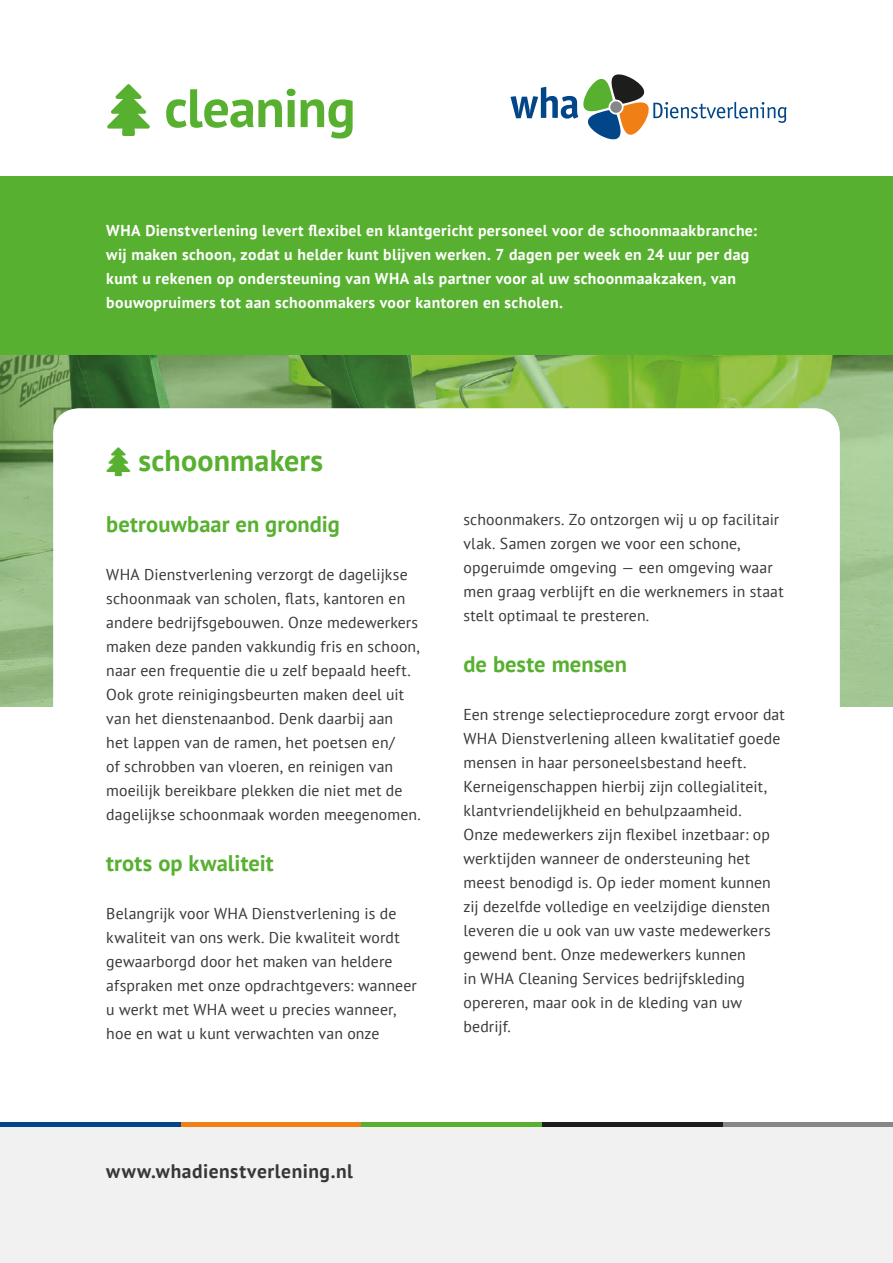
<style>
.page{position:relative;width:893px;height:1263px;background:#fff}
.page>*{position:absolute;margin:0;border:0;box-sizing:border-box;transform-origin:0 0}
.t1{font:700 54px "PT Sans";letter-spacing:-.015em;color:#58b031}
.t2{font:700 30px "PT Sans";letter-spacing:.005em;color:#58b031}
.t3{font:700 22.5px "PT Sans";letter-spacing:.005em;color:#58b031}
.t4{font:700 19.5px "PT Sans";letter-spacing:.03em;color:#373736}
.t5{font:15.75px/24px "PT Sans";letter-spacing:.005em;color:#373736}
.t6{font:700 15.75px/24px "PT Sans";letter-spacing:.025em;color:#fff}
</style>
<div class="page">
<div style="left:0;top:1127px;width:893px;height:136px;background:#f1f1f1"></div>
<hr style="left:0;top:1123px;width:181px;height:4px;background:#004688">
<hr style="left:181px;top:1123px;width:181px;height:4px;background:#f08015">
<hr style="left:362px;top:1123px;width:181px;height:4px;background:#58b031">
<hr style="left:542px;top:1123px;width:182px;height:4px;background:#1d1d1b">
<hr style="left:724px;top:1123px;width:169px;height:4px;background:#878787">
<svg style="left:511px;top:74px;width:276px;height:66px"></svg>
<div style="left:0;top:176px;width:893px;height:179px;background:#58b031"></div>
<img style="left:0;top:355px;width:893px;height:352px">
<div style="left:53px;top:408px;width:787px;height:662px;background:#fff;border-radius:26px"></div>
<p class="t1" style="left:164px;top:73px;width:193px">cleaning</p>
<p class="t6" style="left:106px;top:218px;width:652px">WHA Dienstverlening levert flexibel en klantgericht personeel voor de schoonmaakbranche: wij maken schoon, zodat u helder kunt blijven werken. 7 dagen per week en 24 uur per dag kunt u rekenen op ondersteuning van WHA als partner voor al uw schoonmaakzaken, van bouwopruimers tot aan schoonmakers voor kantoren en scholen.</p>
<p class="t2" style="left:139px;top:440px;width:186px">schoonmakers</p>
<p class="t3" style="left:106px;top:509px;width:235px">betrouwbaar en grondig</p>
<p class="t5" style="left:106px;top:562px;width:316px">WHA Dienstverlening verzorgt de dagelijkse schoonmaak van scholen, flats, kantoren en andere bedrijfsgebouwen. Onze medewerkers maken deze panden vakkundig fris en schoon, naar een frequentie die u zelf bepaald heeft.<br>Ook grote reinigingsbeurten maken deel uit van het dienstenaanbod. Denk daarbij aan<br>het lappen van de ramen, het poetsen en/<br>of schrobben van vloeren, en reinigen van moeilijk bereikbare plekken die niet met de dagelijkse schoonmaak worden meegenomen.</p>
<p class="t3" style="left:106px;top:848px;width:169px">trots op kwaliteit</p>
<p class="t5" style="left:106px;top:901px;width:312px">Belangrijk voor WHA Dienstverlening is de kwaliteit van ons werk. Die kwaliteit wordt gewaarborgd door het maken van heldere afspraken met onze opdrachtgevers: wanneer u werkt met WHA weet u precies wanneer, hoe en wat u kunt verwachten van onze</p>
<p class="t5" style="left:463px;top:507px;width:322px">schoonmakers. Zo ontzorgen wij u op facilitair vlak. Samen zorgen we voor een schone, opgeruimde omgeving — een omgeving waar men graag verblijft en die werknemers in staat stelt optimaal te presteren.</p>
<p class="t3" style="left:463px;top:649px;width:165px">de beste mensen</p>
<p class="t5" style="left:463px;top:702px;width:323px">Een strenge selectieprocedure zorgt ervoor dat WHA Dienstverlening alleen kwalitatief goede mensen in haar personeelsbestand heeft.<br>Kerneigenschappen hierbij zijn collegialiteit, klantvriendelijkheid en behulpzaamheid.<br>Onze medewerkers zijn flexibel inzetbaar: op werktijden wanneer de ondersteuning het meest benodigd is. Op ieder moment kunnen zij dezelfde volledige en veelzijdige diensten leveren die u ook van uw vaste medewerkers gewend bent. Onze medewerkers kunnen<br>in WHA Cleaning Services bedrijfskleding opereren, maar ook in de kleding van uw bedrijf.</p>
<p class="t4" style="left:106px;top:1158px;width:248px">www.whadienstverlening.nl</p>
</div>
